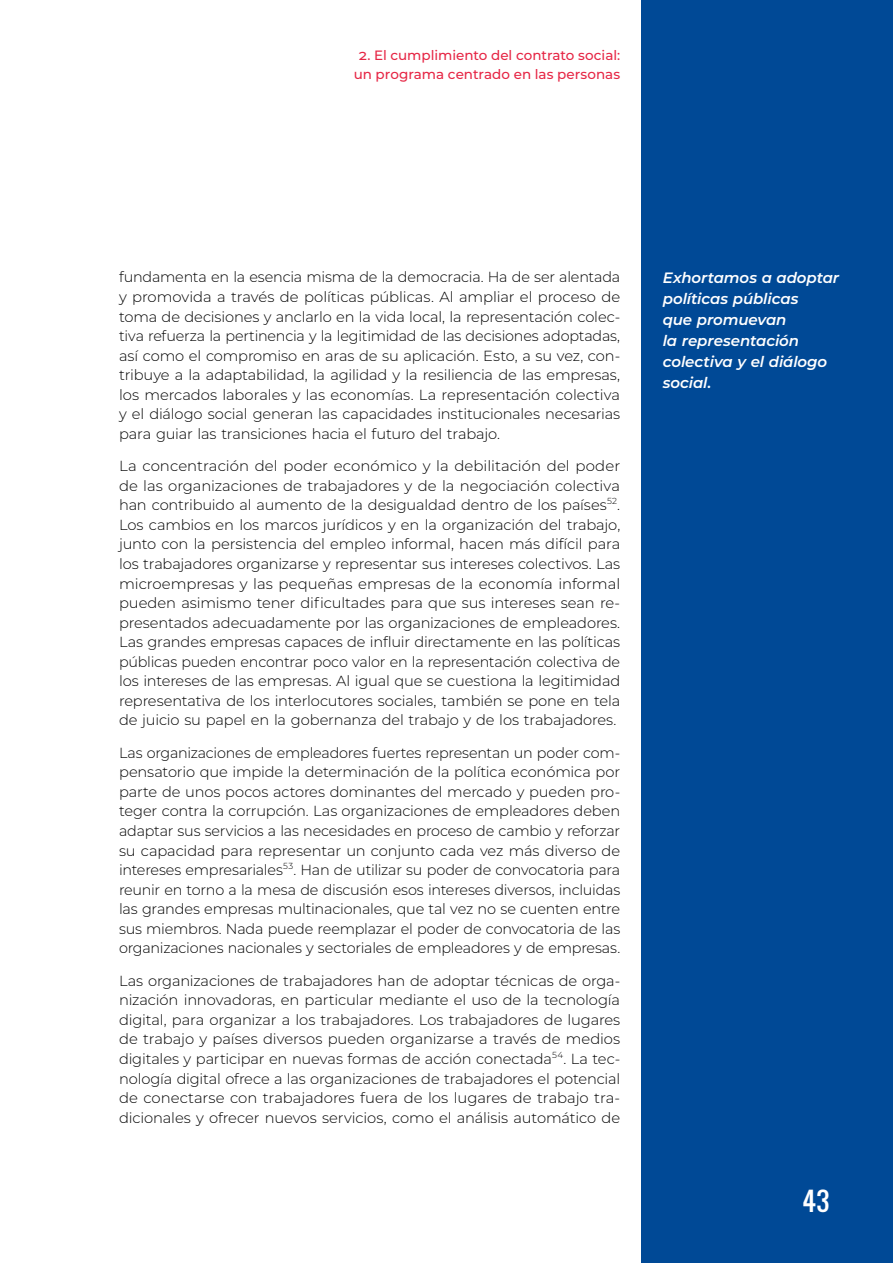
<style>
.page{position:relative;width:893px;height:1263px;background:#fff}
.page>*{position:absolute;margin:0;border:0;box-sizing:border-box;transform-origin:0 0}
.t1{font:25.5px "Oswald";color:#fff}
.t2{font:italic 600 15px/21px "Montserrat";letter-spacing:-.005em;color:#fff}
.t3{font:300 14.7px/19.5px "Montserrat";letter-spacing:-.01em;color:#000;text-align:justify}
.t4{font:500 13.5px/19.2px "Montserrat";letter-spacing:-.005em;color:#e62645;text-align:center}
</style>
<div class="page">
<div style="left:641px;top:0;width:252px;height:1263px;background:#004996"></div>
<p class="t4" style="left:354px;top:45px;width:268px">2. El cumplimiento del contrato social: un programa centrado en las personas</p>
<p class="t3" style="left:119px;top:267px;width:503px">fundamenta en la esencia misma de la democracia. Ha de ser alentada y promovida a través de políticas públicas. Al ampliar el proceso de toma de decisiones y anclarlo en la vida local, la representación colec&shy;tiva refuerza la pertinencia y la legitimidad de las decisiones adoptadas, así como el compromiso en aras de su aplicación. Esto, a su vez, con&shy;tribuye a la adaptabilidad, la agilidad y la resiliencia de las empresas, los mercados laborales y las economías. La representación colectiva y el diálogo social generan las capacidades institucionales necesarias para guiar las transiciones hacia el futuro del trabajo.</p>
<p class="t3" style="left:119px;top:456px;width:503px">La concentración del poder económico y la debilitación del poder de las organizaciones de trabajadores y de la negociación colectiva han contribuido al aumento de la desigualdad dentro de los países<sup>52</sup>.<br>Los cambios en los marcos jurídicos y en la organización del trabajo, junto con la persistencia del empleo informal, hacen más difícil para los trabajadores organizarse y representar sus intereses colectivos. Las microempresas y las pequeñas empresas de la economía informal pueden asimismo tener dificultades para que sus intereses sean re&shy;presentados adecuadamente por las organizaciones de empleadores.<br>Las grandes empresas capaces de influir directamente en las políticas públicas pueden encontrar poco valor en la representación colectiva de los intereses de las empresas. Al igual que se cuestiona la legitimidad representativa de los interlocutores sociales, también se pone en tela de juicio su papel en la gobernanza del trabajo y de los trabajadores.</p>
<p class="t3" style="left:119px;top:742px;width:503px">Las organizaciones de empleadores fuertes representan un poder com&shy;pensatorio que impide la determinación de la política económica por parte de unos pocos actores dominantes del mercado y pueden pro&shy;teger contra la corrupción. Las organizaciones de empleadores deben adaptar sus servicios a las necesidades en proceso de cambio y reforzar su capacidad para representar un conjunto cada vez más diverso de intereses empresariales<sup>53</sup>. Han de utilizar su poder de convocatoria para reunir en torno a la mesa de discusión esos intereses diversos, incluidas las grandes empresas multinacionales, que tal vez no se cuenten entre sus miembros. Nada puede reemplazar el poder de convocatoria de las organizaciones nacionales y sectoriales de empleadores y de empresas.</p>
<p class="t3" style="left:119px;top:970px;width:503px">Las organizaciones de trabajadores han de adoptar técnicas de orga&shy;nización innovadoras, en particular mediante el uso de la tecnología digital, para organizar a los trabajadores. Los trabajadores de lugares de trabajo y países diversos pueden organizarse a través de medios digitales y participar en nuevas formas de acción conectada<sup>54</sup>. La tec&shy;nología digital ofrece a las organizaciones de trabajadores el potencial de conectarse con trabajadores fuera de los lugares de trabajo tra&shy;dicionales y ofrecer nuevos servicios, como el análisis automático de</p>
<p class="t2" style="left:663px;top:266px;width:178px">Exhortamos a adoptar políticas públicas<br>que promuevan<br>la representación colectiva y el diálogo social.</p>
<h1 class="t1" style="left:802px;top:1182px;width:28px">43</h1>
</div>
